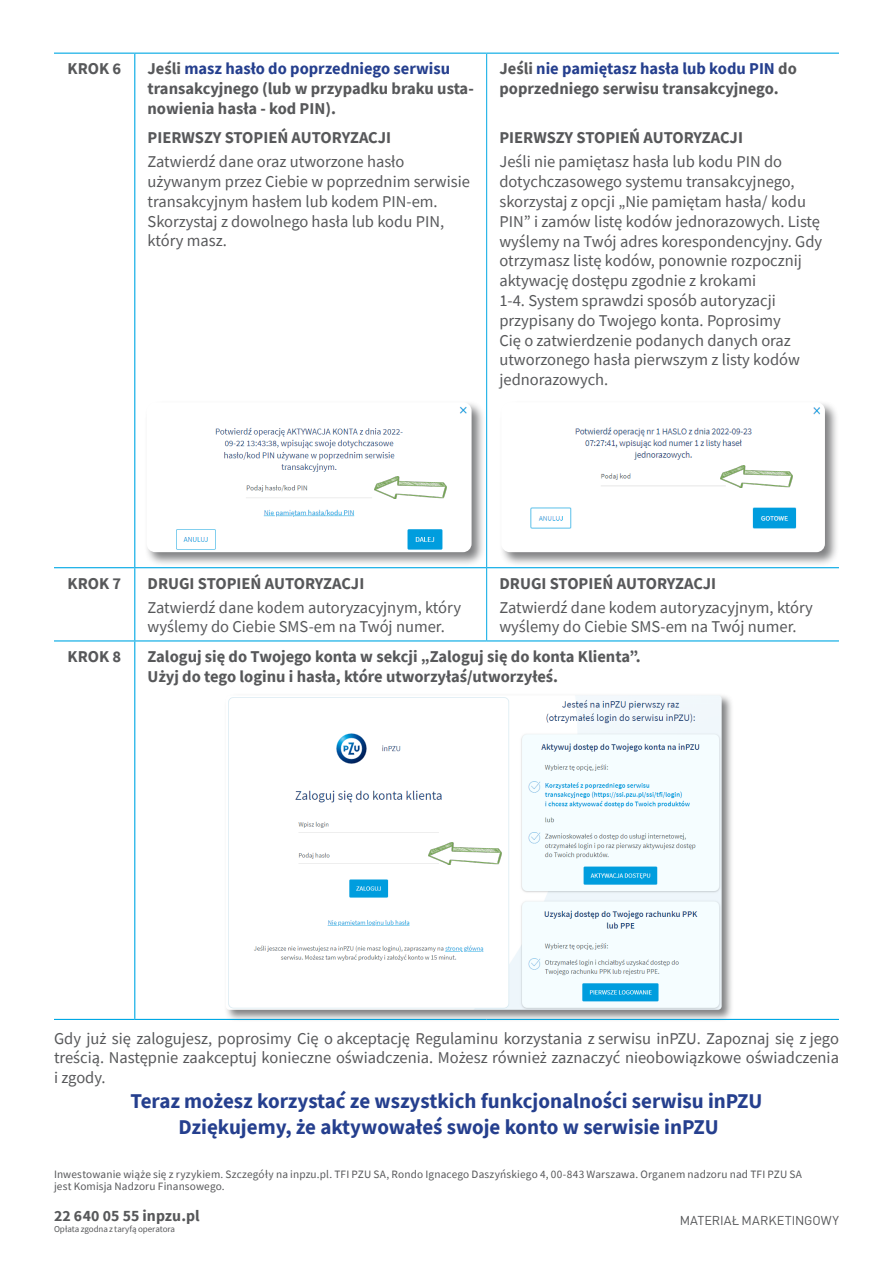
<style>
.page{position:relative;width:893px;height:1263px;background:#fff}
.page>*{position:absolute;margin:0;border:0;box-sizing:border-box;transform-origin:0 0}
.t1{font:700 21px "Source Sans Pro";color:#253f8e}
.t2{font:16.5px/19.8px "Source Sans Pro";color:#57585a}
.t3{font:700 16.5px/19.8px "Source Sans Pro";color:#57585a}
.INFOLINIA_WWW{font:700 15.75px "Source Sans Pro";letter-spacing:.005em;color:#57585a}
.MATERIAL_MARKETINGOW{font:12.75px "DIN Pro Pl";color:#57585a}
.TEXT{font:11.25px/12px "Source Sans Pro";letter-spacing:.015em;color:#57585a}
.INFORMACJA_PRAWNA{font:9px "Source Sans Pro";letter-spacing:-.005em;color:#57585a}
.s1{color:#253f8e}
</style>
<div class="page">
<hr style="left:134px;top:54px;width:1px;height:513px;background:#00a8e4">
<hr style="left:134px;top:568px;width:1px;height:72px;background:#00a8e4">
<hr style="left:134px;top:641px;width:1px;height:378px;background:#00a8e4">
<hr style="left:54px;top:53px;width:81px;height:1px;background:#00a8e4">
<hr style="left:135px;top:53px;width:352px;height:1px;background:#00a8e4">
<hr style="left:487px;top:53px;width:352px;height:1px;background:#00a8e4">
<hr style="left:54px;top:567px;width:81px;height:1px;background:#00a8e4">
<hr style="left:135px;top:567px;width:351px;height:1px;background:#00a8e4">
<hr style="left:487px;top:567px;width:352px;height:1px;background:#00a8e4">
<hr style="left:54px;top:640px;width:81px;height:1px;background:#00a8e4">
<hr style="left:135px;top:640px;width:352px;height:1px;background:#00a8e4">
<hr style="left:487px;top:640px;width:352px;height:1px;background:#00a8e4">
<hr style="left:54px;top:1019px;width:81px;height:1px;background:#00a8e4">
<hr style="left:135px;top:1019px;width:352px;height:1px;background:#00a8e4">
<hr style="left:487px;top:1019px;width:352px;height:1px;background:#00a8e4">
<hr style="left:486px;top:54px;width:1px;height:514px;background:#00a8e4">
<hr style="left:486px;top:568px;width:1px;height:72px;background:#00a8e4">
<div style="left:144px;top:400px;width:342px;height:166px;background:#57585a;opacity:.75"></div>
<img style="left:147px;top:402px;width:325px;height:150px">
<div style="left:499px;top:400px;width:340px;height:166px;background:#57585a;opacity:.75"></div>
<img style="left:501px;top:402px;width:324px;height:150px">
<img style="left:374px;top:476px;width:72px;height:22px">
<img style="left:720px;top:465px;width:73px;height:22px">
<div style="left:224px;top:693px;width:510px;height:329px;background:#57585a;opacity:.75"></div>
<img style="left:226px;top:695px;width:496px;height:315px">
<img style="left:429px;top:842px;width:72px;height:22px">
<p class="t3" style="left:68px;top:58px;width:55px">KROK 6</p>
<p class="t3" style="left:148px;top:58px;width:328px">Jeśli <span class="s1">masz hasło do poprzedniego serwisu </span>transakcyjnego (lub w przypadku braku usta&shy;nowienia hasła - kod PIN).</p>
<p class="t3" style="left:148px;top:128px;width:245px">PIERWSZY STOPIEŃ AUTORYZACJI</p>
<p class="t2" style="left:148px;top:152px;width:324px">Zatwierdź dane oraz utworzone hasło używanym przez Ciebie w poprzednim serwisie transakcyjnym hasłem lub kodem PIN-em.<br>Skorzystaj z dowolnego hasła lub kodu PIN, który masz.</p>
<p class="t3" style="left:499px;top:58px;width:299px">Jeśli <span class="s1">nie pamiętasz hasła lub kodu PIN</span> do poprzedniego serwisu transakcyjnego.</p>
<p class="t3" style="left:499px;top:128px;width:245px">PIERWSZY STOPIEŃ AUTORYZACJI</p>
<p class="t2" style="left:499px;top:152px;width:324px">Jeśli nie pamiętasz hasła lub kodu PIN do dotychczasowego systemu transakcyjnego, skorzystaj z opcji „Nie pamiętam hasła/ kodu PIN” i zamów listę kodów jednorazowych. Listę wyślemy na Twój adres korespondencyjny. Gdy otrzymasz listę kodów, ponownie rozpocznij aktywację dostępu zgodnie z krokami<br>1-4. System sprawdzi sposób autoryzacji przypisany do Twojego konta. Poprosimy<br>Cię o zatwierdzenie podanych danych oraz utworzonego hasła pierwszym z listy kodów jednorazowych.</p>
<p class="t3" style="left:68px;top:573px;width:55px">KROK 7</p>
<p class="t3" style="left:148px;top:573px;width:218px">DRUGI STOPIEŃ AUTORYZACJI</p>
<p class="t2" style="left:148px;top:597px;width:315px">Zatwierdź dane kodem autoryzacyjnym, który wyślemy do Ciebie SMS-em na Twój numer.</p>
<p class="t3" style="left:499px;top:573px;width:218px">DRUGI STOPIEŃ AUTORYZACJI</p>
<p class="t2" style="left:499px;top:597px;width:315px">Zatwierdź dane kodem autoryzacyjnym, który wyślemy do Ciebie SMS-em na Twój numer.</p>
<p class="t3" style="left:68px;top:646px;width:55px">KROK 8</p>
<p class="t3" style="left:148px;top:646px;width:495px">Zaloguj się do Twojego konta w sekcji „Zaloguj się do konta Klienta”.</p>
<p class="t3" style="left:148px;top:666px;width:412px">Użyj do tego loginu i hasła, które utworzyłaś/utworzyłeś.</p>
<p class="t2" style="left:54px;top:1028px;width:786px;text-align:justify">Gdy już się zalogujesz, poprosimy Cię o akceptację Regulaminu korzystania z serwisu inPZU. Zapoznaj się z jego treścią. Następnie zaakceptuj konieczne oświadczenia. Możesz również zaznaczyć nieobowiązkowe oświadczenia i zgody.</p>
<p class="t1" style="left:131px;top:1087px;width:633px">Teraz możesz korzystać ze wszystkich funkcjonalności serwisu inPZU</p>
<p class="t1" style="left:179px;top:1112px;width:542px">Dziękujemy, że aktywowałeś swoje konto w serwisie inPZU</p>
<p class="TEXT" style="left:54px;top:1168px;width:749px">Inwestowanie wiąże się z ryzykiem. Szczegóły na inpzu.pl. TFI PZU SA, Rondo Ignacego Daszyńskiego 4, 00-843 Warszawa. Organem nadzoru nad TFI PZU SA jest Komisja Nadzoru Finansowego.</p>
<p class="INFOLINIA_WWW" style="left:54px;top:1205px;width:147px">22 640 05 55 inpzu.pl</p>
<p class="INFORMACJA_PRAWNA" style="left:54px;top:1223px;width:123px">Opłata zgodna z taryfą operatora</p>
<p class="MATERIAL_MARKETINGOW" style="left:680px;top:1212px;width:161px">MATERIAŁ MARKETINGOWY</p>
</div>
